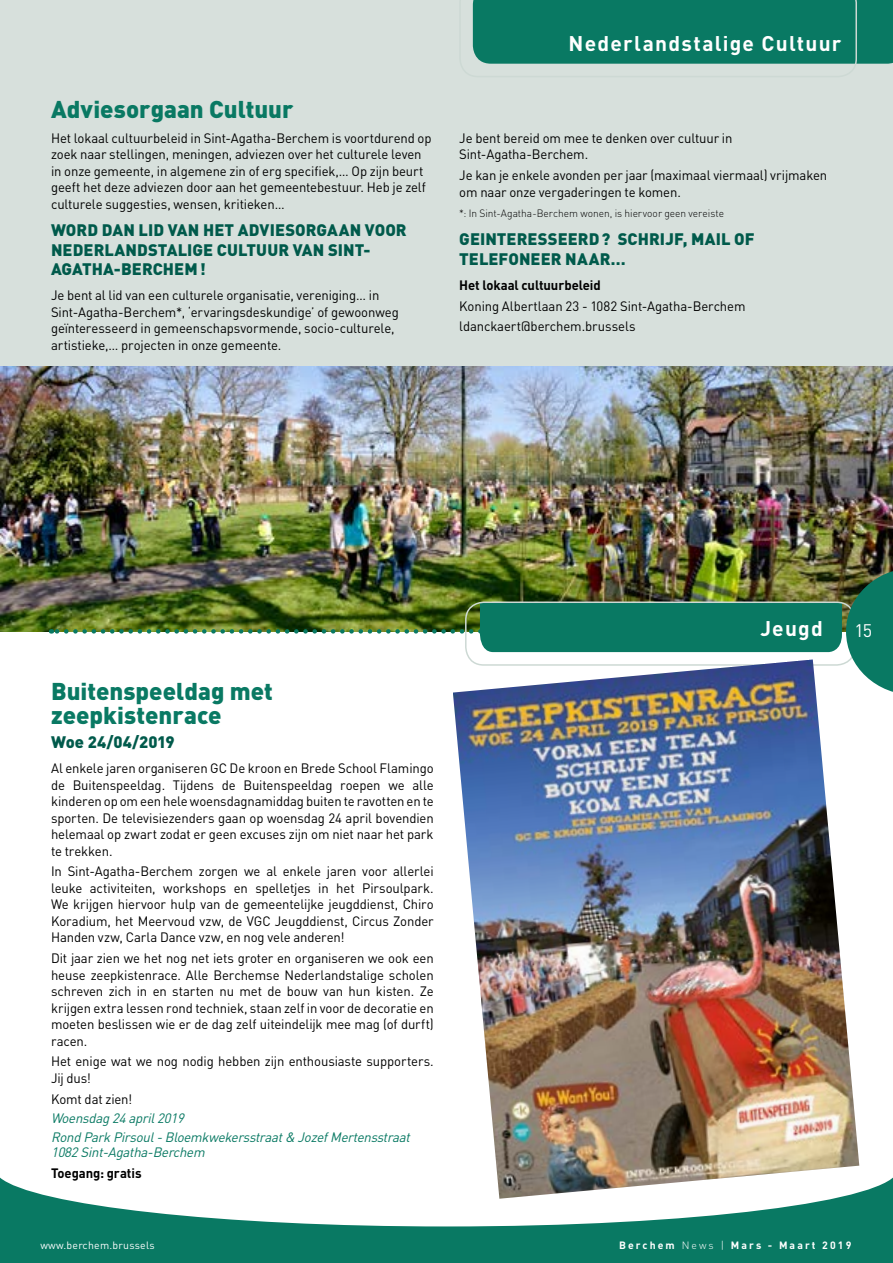
<style>
.page{position:relative;width:893px;height:1263px;background:#fff}
.page>*{position:absolute;margin:0;border:0;box-sizing:border-box;transform-origin:0 0}
.t1{font:900 24px/24px "DIN";color:#097963}
.t2{font:700 21px "DIN";letter-spacing:.055em;color:#fff}
.t3{font:18px "DIN";color:#fff}
.t4{font:900 16.5px/19.5px "DIN";letter-spacing:.005em;color:#005a4b}
.t5{font:13.5px/16.5px "DIN";letter-spacing:-.01em;color:#000}
.t6{font:italic 13.5px/19.2px "DIN";color:#097963}
.t7{font:700 13.5px "DIN";letter-spacing:-.005em;color:#000}
.t8{font:300 10.5px "DIN";color:#000}
.t9{font:700 10.5px "DIN";letter-spacing:.2em;color:#fff}
.t10{font:10.5px "DIN";letter-spacing:.025em;color:#fff}
.s1{font-weight:300}
</style>
<div class="page">
<div style="left:0;top:0;width:893px;height:631px;background:#d7e0dc"></div>
<img style="left:0;top:367px;width:893px;height:264px">
<img style="left:453px;top:695px;width:406px;height:475px">
<svg style="left:0;top:1170px;width:893px;height:93px;fill:#097963"></svg>
<div style="left:472px;top:0;width:421px;height:64px;background:#097963"></div>
<img style="left:51px;top:568px;width:842px;height:127px">
<h1 class="t1" style="left:51px;top:96px;width:244px">Adviesorgaan Cultuur</h1>
<p class="t5" style="left:51px;top:130px;width:382px">Het lokaal cultuurbeleid in Sint-Agatha-Berchem is voortdurend op zoek naar stellingen, meningen, adviezen over het culturele leven in onze gemeente, in algemene zin of erg specifiek,… Op zijn beurt geeft het deze adviezen door aan het gemeentebestuur. Heb je zelf culturele suggesties, wensen, kritieken…</p>
<p class="t4" style="left:51px;top:219px;width:357px">WORD DAN LID VAN HET ADVIESORGAAN VOOR<br>NEDERLANDSTALIGE CULTUUR VAN SINT-<br>AGATHA-BERCHEM!</p>
<p class="t5" style="left:51px;top:287px;width:349px">Je bent al lid van een culturele organisatie, vereniging… in Sint-Agatha-Berchem*, ‘ervaringsdeskundige’ of gewoonweg geïnteresseerd in gemeenschapsvormende, socio-culturele, artistieke,… projecten in onze gemeente.</p>
<h2 class="t2" style="left:569px;top:30px;width:274px">Nederlandstalige Cultuur</h2>
<p class="t5" style="left:459px;top:129px;width:275px">Je bent bereid om mee te denken over cultuur in<br>Sint-Agatha-Berchem.</p>
<p class="t5" style="left:459px;top:167px;width:369px">Je kan je enkele avonden per jaar (maximaal viermaal) vrijmaken om naar onze vergaderingen te komen.</p>
<p class="t8" style="left:459px;top:207px;width:266px">*: In Sint-Agatha-Berchem wonen, is hiervoor geen vereiste</p>
<p class="t4" style="left:459px;top:229px;width:297px">GEINTERESSEERD? SCHRIJF, MAIL OF<br>TELEFONEER NAAR…</p>
<p class="t7" style="left:459px;top:276px;width:143px">Het lokaal cultuurbeleid</p>
<p class="t5" style="left:459px;top:295px;width:288px;line-height:20.7px">Koning Albertlaan 23 - 1082 Sint-Agatha-Berchem ldanckaert@berchem.brussels</p>
<h1 class="t1" style="left:51px;top:678px;width:223px">Buitenspeeldag met zeepkistenrace</h1>
<p class="t4" style="left:51px;top:731px;width:125px">Woe 24/04/2019</p>
<p class="t5" style="left:51px;top:760px;width:384px;text-align:justify">Al enkele jaren organiseren GC De kroon en Brede School Flamingo de Buitenspeeldag. Tijdens de Buitenspeeldag roepen we alle kinderen op om een hele woensdagnamiddag buiten te ravotten en te sporten. De televisiezenders gaan op woensdag 24 april bovendien helemaal op zwart zodat er geen excuses zijn om niet naar het park te trekken.</p>
<p class="t5" style="left:51px;top:863px;width:384px;text-align:justify">In Sint-Agatha-Berchem zorgen we al enkele jaren voor allerlei leuke activiteiten, workshops en spelletjes in het Pirsoulpark.<br>We krijgen hiervoor hulp van de gemeentelijke jeugddienst, Chiro Koradium, het Meervoud vzw, de VGC Jeugddienst, Circus Zonder Handen vzw, Carla Dance vzw, en nog vele anderen!</p>
<p class="t5" style="left:51px;top:950px;width:384px;text-align:justify">Dit jaar zien we het nog net iets groter en organiseren we ook een heuse zeepkistenrace. Alle Berchemse Nederlandstalige scholen schreven zich in en starten nu met de bouw van hun kisten. Ze krijgen extra lessen rond techniek, staan zelf in voor de decoratie en moeten beslissen wie er de dag zelf uiteindelijk mee mag (of durft) racen.</p>
<p class="t5" style="left:51px;top:1053px;width:384px">Het enige wat we nog nodig hebben zijn enthousiaste supporters.<br>Jij dus!</p>
<p class="t5" style="left:51px;top:1090px;width:83px">Komt dat zien!</p>
<p class="t6" style="left:51px;top:1108px;width:364px">Woensdag24april2019<br>Rond ParkPirsoul-Bloemkwekersstraat&amp; JozefMertensstraat</p>
<p class="t6" style="left:51px;top:1142px;width:159px">1082Sint-Agatha-Berchem</p>
<p class="t7" style="left:51px;top:1164px;width:92px">Toegang: gratis</p>
<h2 class="t2" style="left:760px;top:615px;width:64px">Jeugd</h2>
<h3 class="t3" style="left:854px;top:619px;width:19px">15</h3>
<p class="t10" style="left:40px;top:1238px;width:116px">www.berchem.brussels</p>
<p class="t9" style="left:619px;top:1238px;width:234px">Berchem <span class="s1">News |</span> Mars - Maart 2019</p>
</div>
